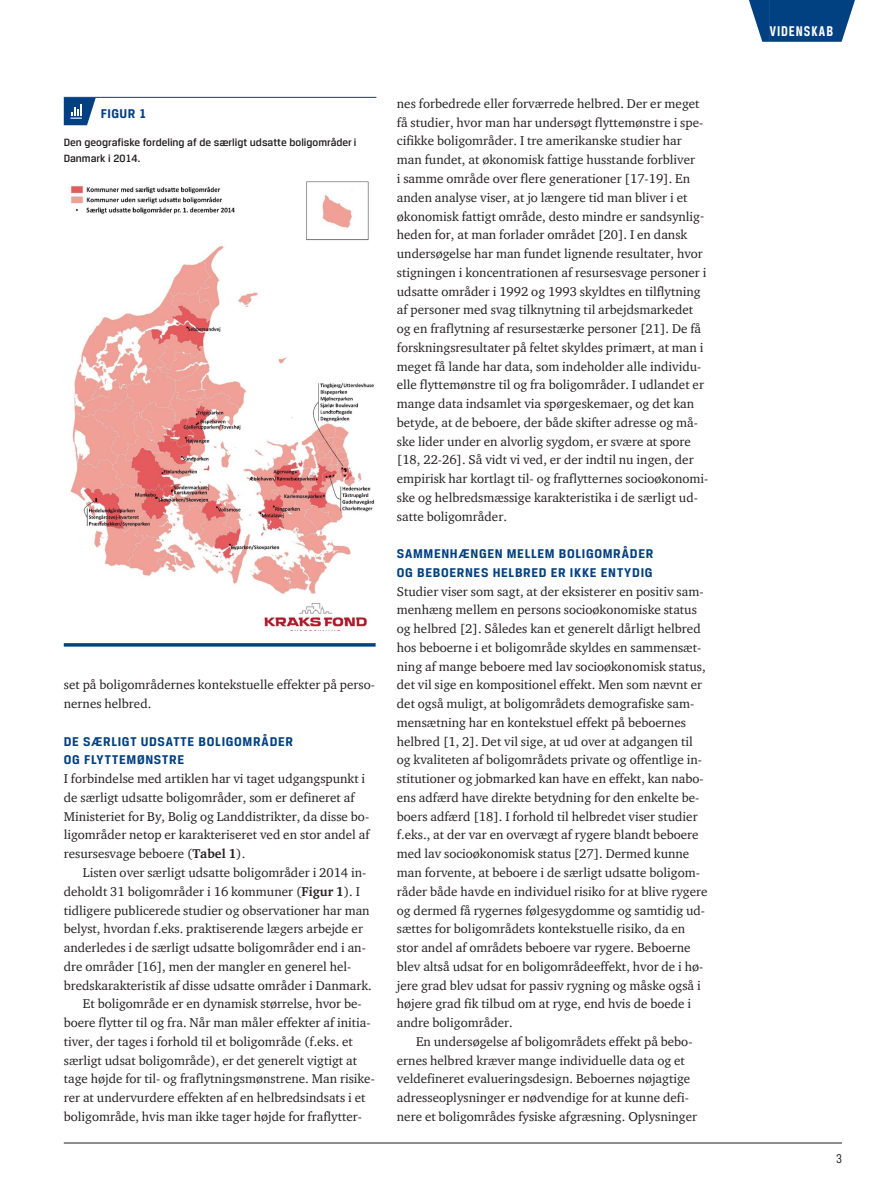
<style>
.page{position:relative;width:893px;height:1191px;background:#fff}
.page>*{position:absolute;margin:0;border:0;box-sizing:border-box;transform-origin:0 0}
.t1{font:700 15px "Breuer Condensed";letter-spacing:.065em;color:#fff}
.t2{font:700 13.5px/18.8px "Breuer Text";letter-spacing:.05em;color:#014081}
.t3{font:13.5px "Breuer Condensed";color:#231f20}
.t4{font:13.05px/18.8px "ITC Charter Com";color:#231f20}
.t5{font:500 11.25px/15.8px "Breuer Text";color:#231f20}
.s1{font-weight:700}
</style>
<div class="page">
<hr style="left:64px;top:1142px;width:778px;height:1px;background:#231f20">
<div style="left:770px;top:0;width:64px;height:42px;background:#014081"></div>
<svg style="left:749px;top:0;width:21px;height:42px"></svg>
<svg style="left:834px;top:0;width:21px;height:42px"></svg>
<hr style="left:64px;top:97px;width:37px;height:1px;background:#014081">
<hr style="left:101px;top:97px;width:275px;height:1px;background:#014081">
<svg style="left:64px;top:98px;width:32px;height:27px"></svg>
<img style="left:70px;top:181px;width:305px;height:449px">
<hr style="left:64px;top:643px;width:312px;height:3px;background:#014081">
<p class="t2" style="left:101px;top:104px;width:15px">Figur</p>
<p class="t2" style="left:139px;top:104px;width:9px">1</p>
<p class="t5" style="left:64px;top:135px;width:294px">Den geografiske fordeling af de særligt udsatte boligområder i<br>Danmark i 2014.</p>
<p class="t4" style="left:64px;top:675px;width:313px">set på boligområdernes kontekstuelle effekter på perso&shy;nernes helbred.</p>
<p class="t2" style="left:64px;top:731px;width:231px">DE SÆRLIGT UDSATTE BOLIGOMRÅDER<br>OG FLYTTEMØNSTRE</p>
<p class="t4" style="left:64px;top:769px;width:307px">I forbindelse med artiklen har vi taget udgangspunkt i de særligt udsatte boligområder, som er defineret af Ministeriet for By, Bolig og Landdistrikter, da disse bo&shy;ligområder netop er karakteriseret ved en stor andel af resursesvage beboere (<span class="s1">Tabel 1</span>).</p>
<p class="t4" style="left:83px;top:863px;width:285px">Listen over særligt udsatte boligområder i 2014 in-</p>
<p class="t4" style="left:64px;top:881px;width:298px">deholdt 31 boligområder i 16 kommuner (<span class="s1">Figur 1</span>). I</p>
<p class="t4" style="left:64px;top:900px;width:307px">tidligere publicerede studier og observationer har man</p>
<p class="t4" style="left:64px;top:919px;width:301px">belyst, hvordan f.eks. praktiserende lægers arbejde er</p>
<p class="t4" style="left:64px;top:938px;width:304px">anderledes i de særligt udsatte boligområder end i an-</p>
<p class="t4" style="left:64px;top:956px;width:289px">dre områder [16], men der mangler en generel hel-</p>
<p class="t4" style="left:64px;top:975px;width:309px">bredskarakteristik af disse udsatte områder i Danmark.</p>
<p class="t4" style="left:83px;top:994px;width:280px">Et boligområde er en dynamisk størrelse, hvor be-</p>
<p class="t4" style="left:64px;top:1013px;width:308px">boere flytter til og fra. Når man måler effekter af initia-</p>
<p class="t4" style="left:64px;top:1031px;width:291px">tiver, der tages i forhold til et boligområde (f.eks. et</p>
<p class="t4" style="left:64px;top:1050px;width:295px">særligt udsat boligområde), er det generelt vigtigt at</p>
<p class="t4" style="left:64px;top:1069px;width:313px">tage højde for til- og fraflytningsmønstrene. Man risike-</p>
<p class="t4" style="left:64px;top:1088px;width:303px">rer at undervurdere effekten af en helbredsindsats i et</p>
<p class="t4" style="left:64px;top:1106px;width:300px">boligområde, hvis man ikke tager højde for fraflytter-</p>
<p class="t4" style="left:397px;top:94px;width:313px">nes forbedrede eller forværrede helbred. Der er meget få studier, hvor man har undersøgt flyttemønstre i spe&shy;cifikke boligområder. I tre amerikanske studier har man fundet, at økonomisk fattige husstande forbliver<br>i samme område over flere generationer [17-19]. En anden analyse viser, at jo længere tid man bliver i et økonomisk fattigt område, desto mindre er sandsynlig&shy;heden for, at man forlader området [20]. I en dansk undersøgelse har man fundet lignende resultater, hvor stigningen i koncentrationen af resursesvage personer i udsatte områder i 1992 og 1993 skyldtes en tilflytning af personer med svag tilknytning til arbejdsmarkedet og en fraflytning af resursestærke personer [21]. De få forskningsresultater på feltet skyldes primært, at man i meget få lande har data, som indeholder alle individu&shy;elle flyttemønstre til og fra boligområder. I udlandet er mange data indsamlet via spørgeskemaer, og det kan betyde, at de beboere, der både skifter adresse og må&shy;ske lider under en alvorlig sygdom, er svære at spore [18, 22-26]. Så vidt vi ved, er der indtil nu ingen, der empirisk har kortlagt til- og fraflytternes socioøkonomi&shy;ske og helbredsmæssige karakteristika i de særligt ud&shy;satte boligområder.</p>
<p class="t2" style="left:397px;top:544px;width:258px">SAMMENHÆNGEN MELLEM BOLIGOMRÅDER<br>OG BEBOERNES HELBRED ER IKKE ENTYDIG</p>
<p class="t4" style="left:397px;top:581px;width:312px">Studier viser som sagt, at der eksisterer en positiv sam&shy;menhæng mellem en persons socioøkonomiske status og helbred [2]. Således kan et generelt dårligt helbred hos beboerne i et boligområde skyldes en sammensæt&shy;ning af mange beboere med lav socioøkonomisk status, det vil sige en kompositionel effekt. Men som nævnt er det også muligt, at boligområdets demografiske sam&shy;mensætning har en kontekstuel effekt på beboernes helbred [1, 2]. Det vil sige, at ud over at adgangen til og kvaliteten af boligområdets private og offentlige in&shy;stitutioner og jobmarked kan have en effekt, kan nabo&shy;ens adfærd have direkte betydning for den enkelte be&shy;boers adfærd [18]. I forhold til helbredet viser studier f.eks., at der var en overvægt af rygere blandt beboere med lav socioøkonomisk status [27]. Dermed kunne man forvente, at beboere i de særligt udsatte boligom&shy;råder både havde en individuel risiko for at blive rygere og dermed få rygernes følgesygdomme og samtidig ud&shy;sættes for boligområdets kontekstuelle risiko, da en stor andel af områdets beboere var rygere. Beboerne blev altså udsat for en boligområdeeffekt, hvor de i hø&shy;jere grad blev udsat for passiv rygning og måske også i højere grad fik tilbud om at ryge, end hvis de boede i andre boligområder.</p>
<p class="t4" style="left:397px;top:1031px;width:302px;text-indent:19px">En undersøgelse af boligområdets effekt på bebo&shy;ernes helbred kræver mange individuelle data og et veldefineret evalueringsdesign. Beboernes nøjagtige adresseoplysninger er nødvendige for at kunne defi&shy;nere et boligområdes fysiske afgræsning. Oplysninger</p>
<p class="t1" style="left:770px;top:23px;width:65px">VIDENSKAB</p>
<p class="t3" style="left:836px;top:1150px;width:7px">3</p>
</div>
